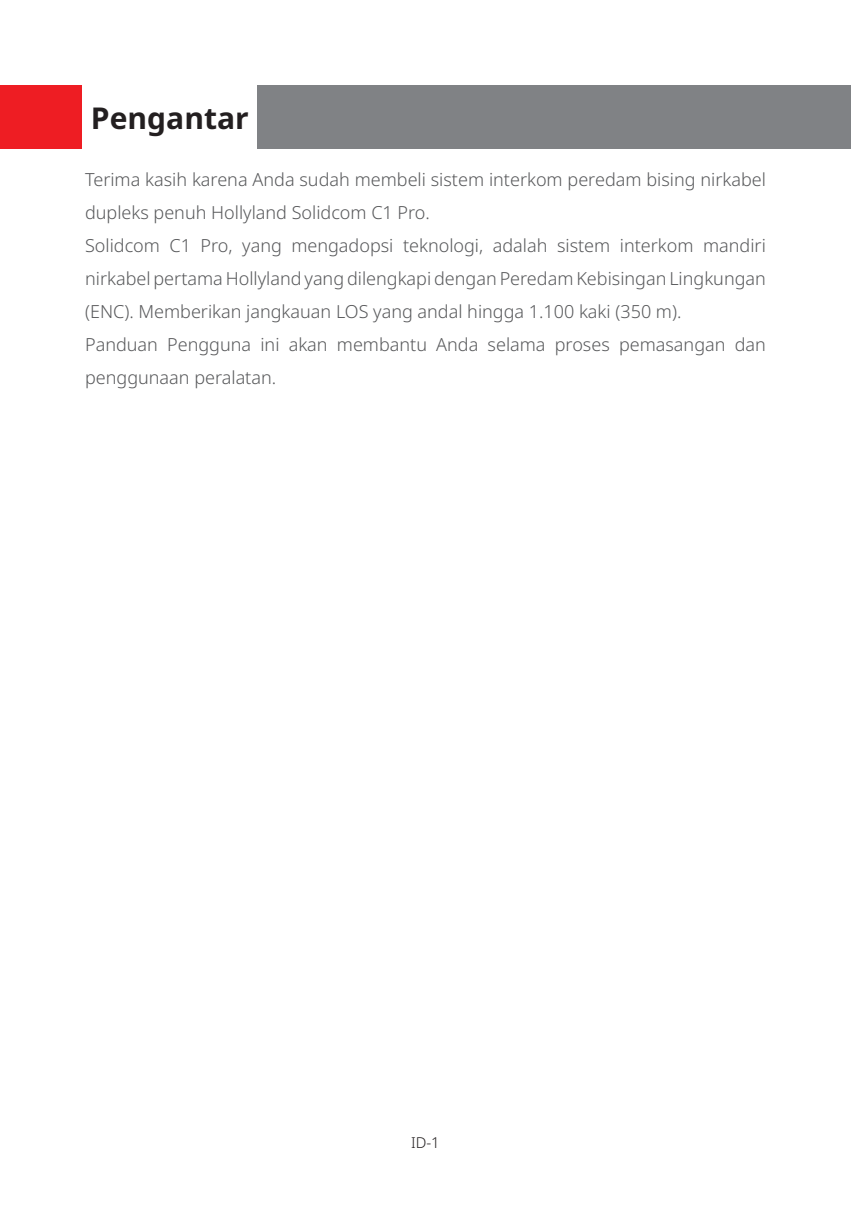
<style>
.page{position:relative;width:851px;height:1208px;background:#fff}
.page>*{position:absolute;margin:0;border:0;box-sizing:border-box;transform-origin:0 0}
.Heading{font:700 30px "Noto Sans";color:#231f20}
.段落样式1{font:300 18px/33px "Noto Sans";color:#57585a}
.t1{font:300 15px "Noto Sans";color:#231f20}
</style>
<div class="page">
<div style="left:82px;top:85px;width:768px;height:63px;background:#808285"></div>
<div style="left:0;top:85px;width:82px;height:63px;background:#ee1d23"></div>
<div style="left:82px;top:82px;width:175px;height:69px;background:#fff"></div>
<p class="Heading" style="left:91px;top:101px;width:159px">Pengantar</p>
<p class="段落样式1" style="left:85px;top:163px;width:682px">Terima kasih karena Anda sudah membeli sistem interkom peredam bising nirkabel dupleks penuh Hollyland Solidcom C1 Pro.</p>
<p class="段落样式1" style="left:85px;top:229px;width:682px;text-align:justify">Solidcom C1 Pro, yang mengadopsi teknologi, adalah sistem interkom mandiri nirkabel pertama Hollyland yang dilengkapi dengan Peredam Kebisingan Lingkungan (ENC). Memberikan jangkauan LOS yang andal hingga 1.100 kaki (350 m).</p>
<p class="段落样式1" style="left:85px;top:328px;width:682px">Panduan Pengguna ini akan membantu Anda selama proses pemasangan dan penggunaan peralatan.</p>
<p class="t1" style="left:411px;top:1134px;width:30px">ID-1</p>
</div>
